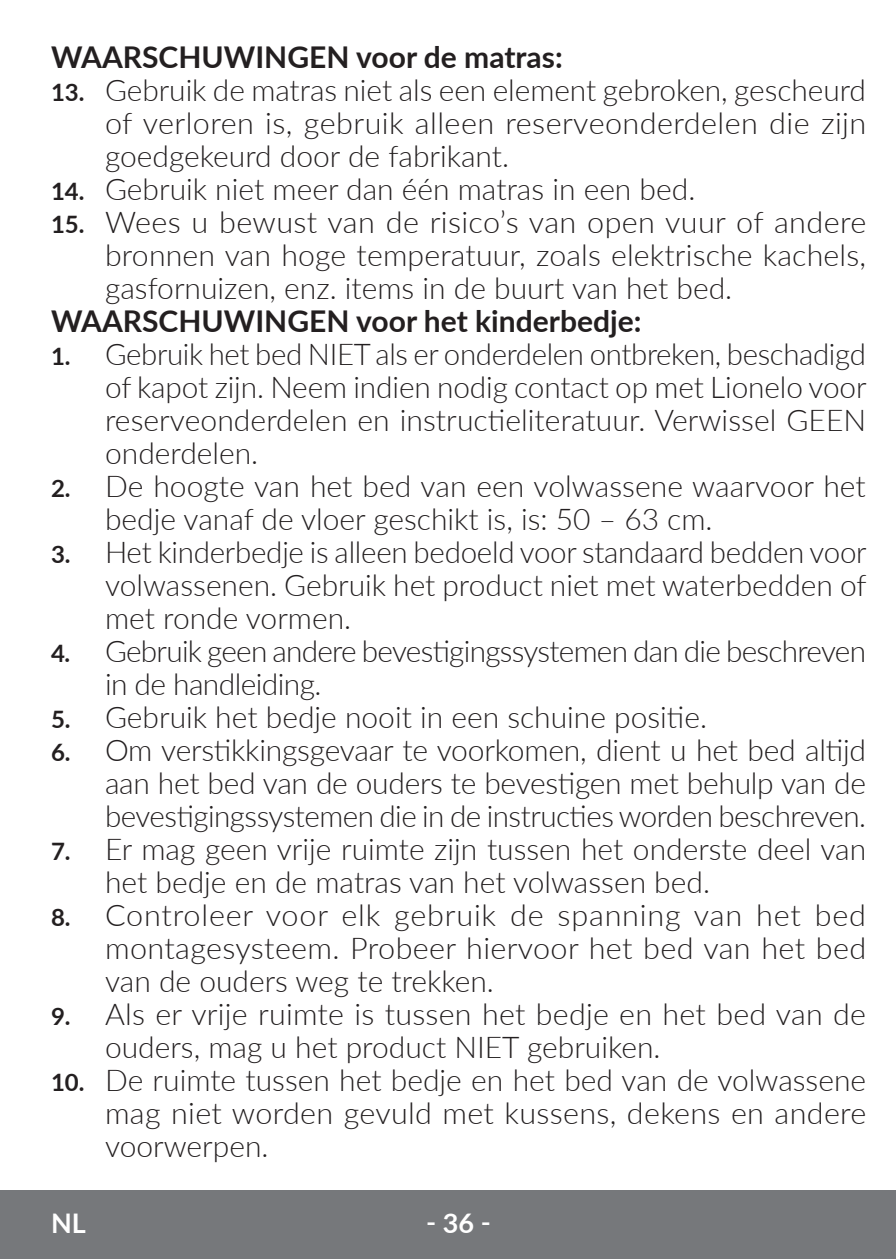
<style>
.page{position:relative;width:896px;height:1259px;background:#fff}
.page>*{position:absolute;margin:0;border:0;box-sizing:border-box;transform-origin:0 0}
.t1{font:300 30px/33px "Lato";color:#231f20;text-align:justify}
.t2{font:300 30px/33px "Lato";letter-spacing:-.025em;color:#231f20}
.t3{font:700 30px "Lato";color:#231f20}
.t4{font:700 27px "Lato";color:#fff}
.s1{font-weight:700;font-size:24px}
</style>
<div class="page">
<div style="left:0;top:1190px;width:895px;height:69px;background:#76787b"></div>
<p class="t3" style="left:51px;top:35px;width:513px">WAARSCHUWINGEN voor de matras:</p>
<p class="t1" style="left:105px;top:72px;width:762px;text-indent:-54px"><span class="s1">13.</span> Gebruik de matras niet als een element gebroken, gescheurd of verloren is, gebruik alleen reserveonderdelen die zijn goedgekeurd door de fabrikant.</p>
<p class="t1" style="left:51px;top:171px;width:645px"><span class="s1">14.</span> Gebruik niet meer dan één matras in een bed.</p>
<p class="t1" style="left:105px;top:204px;width:762px;text-indent:-54px"><span class="s1">15.</span> Wees u bewust van de risico’s van open vuur of andere bronnen van hoge temperatuur, zoals elektrische kachels, gasfornuizen, enz. items in de buurt van het bed.</p>
<p class="t3" style="left:51px;top:299px;width:592px">WAARSCHUWINGEN voor het kinderbedje:</p>
<p class="t1" style="left:105px;top:336px;width:763px;text-indent:-54px"><span class="s1">1.</span> Gebruik het bed NIET als er onderdelen ontbreken, beschadigd of kapot zijn. Neem indien nodig contact op met Lionelo voor reserveonderdelen en instructieliteratuur. Verwissel GEEN onderdelen.</p>
<p class="t1" style="left:105px;top:468px;width:762px;text-indent:-54px"><span class="s1">2.</span> De hoogte van het bed van een volwassene waarvoor het bedje vanaf de vloer geschikt is, is: 50 – 63 cm.</p>
<p class="t1" style="left:105px;top:534px;width:763px;text-indent:-54px"><span class="s1">3.</span> Het kinderbedje is alleen bedoeld voor standaard bedden voor volwassenen. Gebruik het product niet met waterbedden of met ronde vormen.</p>
<p class="t2" style="left:105px;top:633px;width:762px;text-indent:-54px"><span class="s1">4.</span> Gebruik geen andere bevestigingssystemen dan die beschreven in de handleiding.</p>
<p class="t1" style="left:51px;top:699px;width:657px"><span class="s1">5.</span> Gebruik het bedje nooit in een schuine positie.</p>
<p class="t1" style="left:105px;top:732px;width:762px;text-indent:-54px"><span class="s1">6.</span> Om verstikkingsgevaar te voorkomen, dient u het bed altijd aan het bed van de ouders te bevestigen met behulp van de bevestigingssystemen die in de instructies worden beschreven.</p>
<p class="t1" style="left:105px;top:831px;width:762px;text-indent:-54px"><span class="s1">7.</span> Er mag geen vrije ruimte zijn tussen het onderste deel van het bedje en de matras van het volwassen bed.</p>
<p class="t1" style="left:105px;top:897px;width:762px;text-indent:-54px"><span class="s1">8.</span> Controleer voor elk gebruik de spanning van het bed montagesysteem. Probeer hiervoor het bed van het bed van de ouders weg te trekken.</p>
<p class="t1" style="left:105px;top:996px;width:762px;text-indent:-54px"><span class="s1">9.</span> Als er vrije ruimte is tussen het bedje en het bed van de ouders, mag u het product NIET gebruiken.</p>
<p class="t1" style="left:105px;top:1062px;width:762px;text-indent:-54px"><span class="s1">10.</span> De ruimte tussen het bedje en het bed van de volwassene mag niet worden gevuld met kussens, dekens en andere voorwerpen.</p>
<p class="t4" style="left:51px;top:1203px;width:36px">NL</p>
<p class="t4" style="left:426px;top:1203px;width:66px">‑ 36 ‑</p>
</div>
